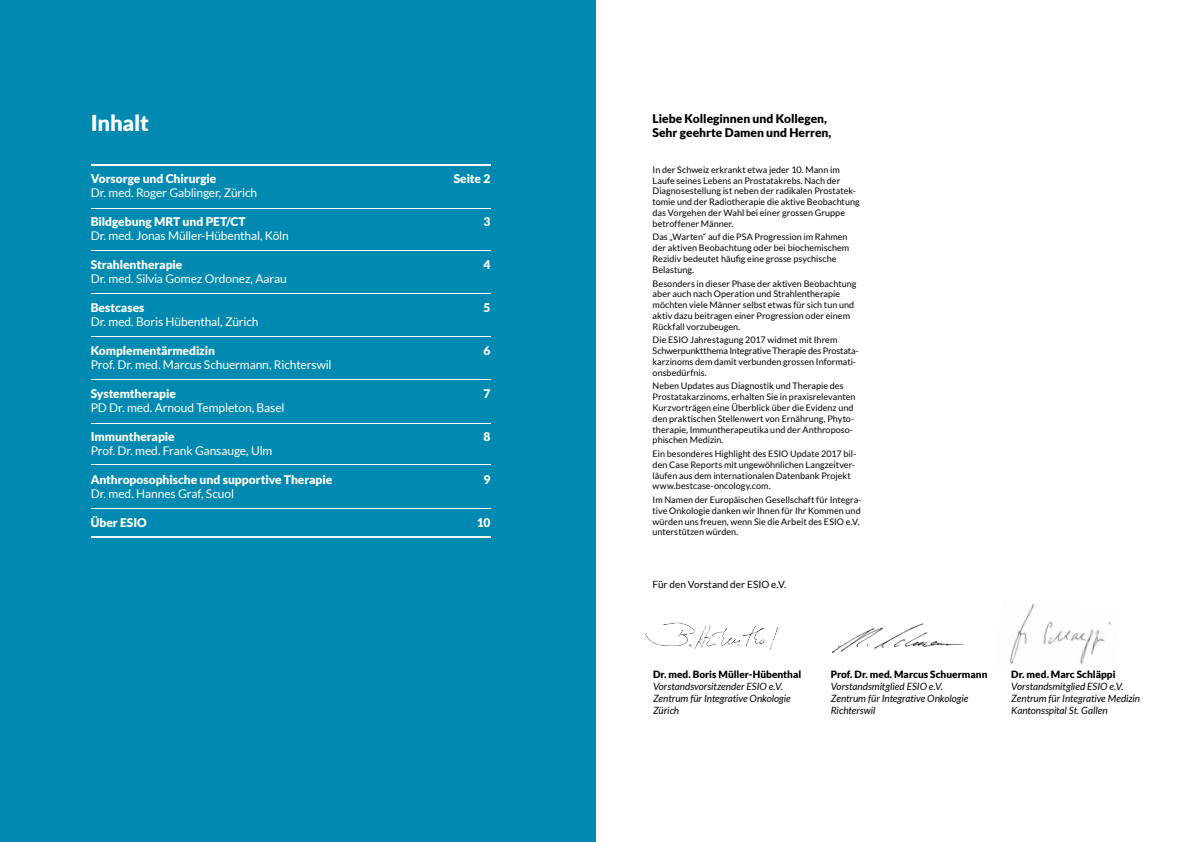
<style>
.page{position:relative;width:1191px;height:842px;background:#fff}
.page>*{position:absolute;margin:0;border:0;box-sizing:border-box;transform-origin:0 0}
.t1{font:900 22px "Lato";letter-spacing:-.015em;color:#fff}
.t2{font:12px "Lato";letter-spacing:-.01em;color:#fff}
.t3{font:900 12px "Lato";letter-spacing:-.005em;color:#fff}
.t4{font:900 12px/14.4px "Lato";color:#000}
.t5{font:italic 10px/12px "Lato";letter-spacing:-.005em;color:#000}
.t6{font:900 10px "Lato";letter-spacing:.005em;color:#000}
.t7{font:10px "Lato";color:#000}
.t8{font:9px/10.8px "Lato";letter-spacing:.005em;color:#000}
</style>
<div class="page">
<div style="left:0;top:0;width:595px;height:842px;background:#008ab2"></div>
<hr style="left:91px;top:164px;width:399px;height:2px;background:#fff">
<hr style="left:91px;top:208px;width:399px;height:1px;background:#fff">
<hr style="left:91px;top:294px;width:399px;height:1px;background:#fff">
<hr style="left:91px;top:336px;width:399px;height:1px;background:#fff">
<hr style="left:91px;top:379px;width:399px;height:1px;background:#fff">
<hr style="left:91px;top:423px;width:399px;height:1px;background:#fff">
<hr style="left:91px;top:251px;width:399px;height:1px;background:#fff">
<img style="left:1010px;top:603px;width:101px;height:62px">
<img style="left:832px;top:623px;width:132px;height:30px">
<hr style="left:91px;top:536px;width:399px;height:1px;background:#fff">
<hr style="left:91px;top:464px;width:399px;height:1px;background:#fff">
<hr style="left:91px;top:508px;width:399px;height:1px;background:#fff">
<img style="left:645px;top:622px;width:134px;height:28px">
<h1 class="t1" style="left:91px;top:110px;width:60px">Inhalt</h1>
<h2 class="t3" style="left:91px;top:171px;width:127px">Vorsorge und Chirurgie</h2>
<h2 class="t3" style="left:454px;top:171px;width:38px">Seite 2</h2>
<h2 class="t2" style="left:91px;top:186px;width:168px">Dr. med. Roger Gablinger, Zürich</h2>
<h2 class="t3" style="left:91px;top:214px;width:156px">Bildgebung MRT und PET/CT</h2>
<h2 class="t3" style="left:483px;top:214px;width:8px">3</h2>
<h2 class="t2" style="left:91px;top:229px;width:199px">Dr. med. Jonas Müller-Hübenthal, Köln</h2>
<h2 class="t3" style="left:91px;top:257px;width:93px">Strahlentherapie</h2>
<h2 class="t3" style="left:483px;top:257px;width:8px">4</h2>
<h2 class="t2" style="left:91px;top:272px;width:198px">Dr. med. Silvia Gomez Ordonez, Aarau</h2>
<h2 class="t3" style="left:91px;top:300px;width:55px">Bestcases</h2>
<h2 class="t3" style="left:483px;top:300px;width:8px">5</h2>
<h2 class="t2" style="left:91px;top:315px;width:169px">Dr. med. Boris Hübenthal, Zürich</h2>
<h2 class="t3" style="left:91px;top:343px;width:126px">Komplementärmedizin</h2>
<h2 class="t3" style="left:483px;top:343px;width:8px">6</h2>
<h2 class="t2" style="left:91px;top:358px;width:242px">Prof. Dr. med. Marcus Schuermann, Richterswil</h2>
<h2 class="t3" style="left:91px;top:386px;width:87px">Systemtherapie</h2>
<h2 class="t3" style="left:483px;top:386px;width:8px">7</h2>
<h2 class="t2" style="left:91px;top:401px;width:195px">PD Dr. med. Arnoud Templeton, Basel</h2>
<h2 class="t3" style="left:91px;top:429px;width:85px">Immuntherapie</h2>
<h2 class="t3" style="left:483px;top:429px;width:8px">8</h2>
<h2 class="t2" style="left:91px;top:444px;width:183px">Prof. Dr. med. Frank Gansauge, Ulm</h2>
<h2 class="t3" style="left:91px;top:472px;width:243px">Anthroposophische und supportive Therapie</h2>
<h2 class="t3" style="left:483px;top:472px;width:8px">9</h2>
<h2 class="t2" style="left:91px;top:487px;width:145px">Dr. med. Hannes Graf, Scuol</h2>
<h2 class="t3" style="left:91px;top:515px;width:58px">Über ESIO</h2>
<h2 class="t3" style="left:477px;top:515px;width:15px">10</h2>
<h2 class="t4" style="left:652px;top:111px;width:180px">Liebe Kolleginnen und Kollegen,<br>Sehr geehrte Damen und Herren,</h2>
<p class="t8" style="left:652px;top:164px;width:208px">In der Schweiz erkrankt etwa jeder 10. Mann im Laufe seines Lebens an Prostatakrebs. Nach der Diagnosestellung ist neben der radikalen Prostatek&shy;tomie und der Radiotherapie die aktive Beobachtung das Vorgehen der Wahl bei einer grossen Gruppe betroffener Männer.</p>
<p class="t8" style="left:652px;top:232px;width:198px">Das „Warten“ auf die PSA Progression im Rahmen der aktiven Beobachtung oder bei biochemischem Rezidiv bedeutet häufig eine grosse psychische Belastung.</p>
<p class="t8" style="left:652px;top:278px;width:205px">Besonders in dieser Phase der aktiven Beobachtung aber auch nach Operation und Strahlentherapie möchten viele Männer selbst etwas für sich tun und aktiv dazu beitragen einer Progression oder einem Rückfall vorzubeugen.</p>
<p class="t8" style="left:652px;top:335px;width:208px">Die ESIO Jahrestagung 2017 widmet mit Ihrem Schwerpunktthema Integrative Therapie des Prostata&shy;karzinoms dem damit verbunden grossen Informati&shy;onsbedürfnis.</p>
<p class="t8" style="left:652px;top:381px;width:204px">Neben Updates aus Diagnostik und Therapie des Prostatakarzinoms, erhalten Sie in praxisrelevanten Kurzvorträgen eine Überblick über die Evidenz und den praktischen Stellenwert von Ernährung, Phyto&shy;therapie, Immuntherapeutika und der Anthroposo&shy;phischen Medizin.</p>
<p class="t8" style="left:652px;top:448px;width:205px">Ein besonderes Highlight des ESIO Update 2017 bil&shy;den Case Reports mit ungewöhnlichen Langzeitver&shy;läufen aus dem internationalen Datenbank Projekt www.bestcase-oncology.com.</p>
<p class="t8" style="left:652px;top:494px;width:210px">Im Namen der Europäischen Gesellschaft für Integra&shy;tive Onkologie danken wir Ihnen für Ihr Kommen und würden uns freuen, wenn Sie die Arbeit des ESIO e.V. unterstützen würden.</p>
<p class="t7" style="left:652px;top:579px;width:135px">Für den Vorstand der ESIO e.V.</p>
<p class="t6" style="left:653px;top:668px;width:150px">Dr. med. Boris Müller-Hübenthal</p>
<p class="t5" style="left:653px;top:680px;width:139px">Vorstandsvorsitzender ESIO e.V.<br>Zentrum für Integrative Onkologie<br>Zürich</p>
<p class="t6" style="left:830px;top:668px;width:158px">Prof. Dr. med. Marcus Schuermann</p>
<p class="t5" style="left:830px;top:680px;width:139px">Vorstandsmitglied ESIO e.V.<br>Zentrum für Integrative Onkologie<br>Richterswil</p>
<p class="t6" style="left:1011px;top:668px;width:106px">Dr. med. Marc Schläppi</p>
<p class="t5" style="left:1011px;top:680px;width:130px">Vorstandsmitglied ESIO e.V.<br>Zentrum für Integrative Medizin<br>Kantonsspital St. Gallen</p>
</div>
